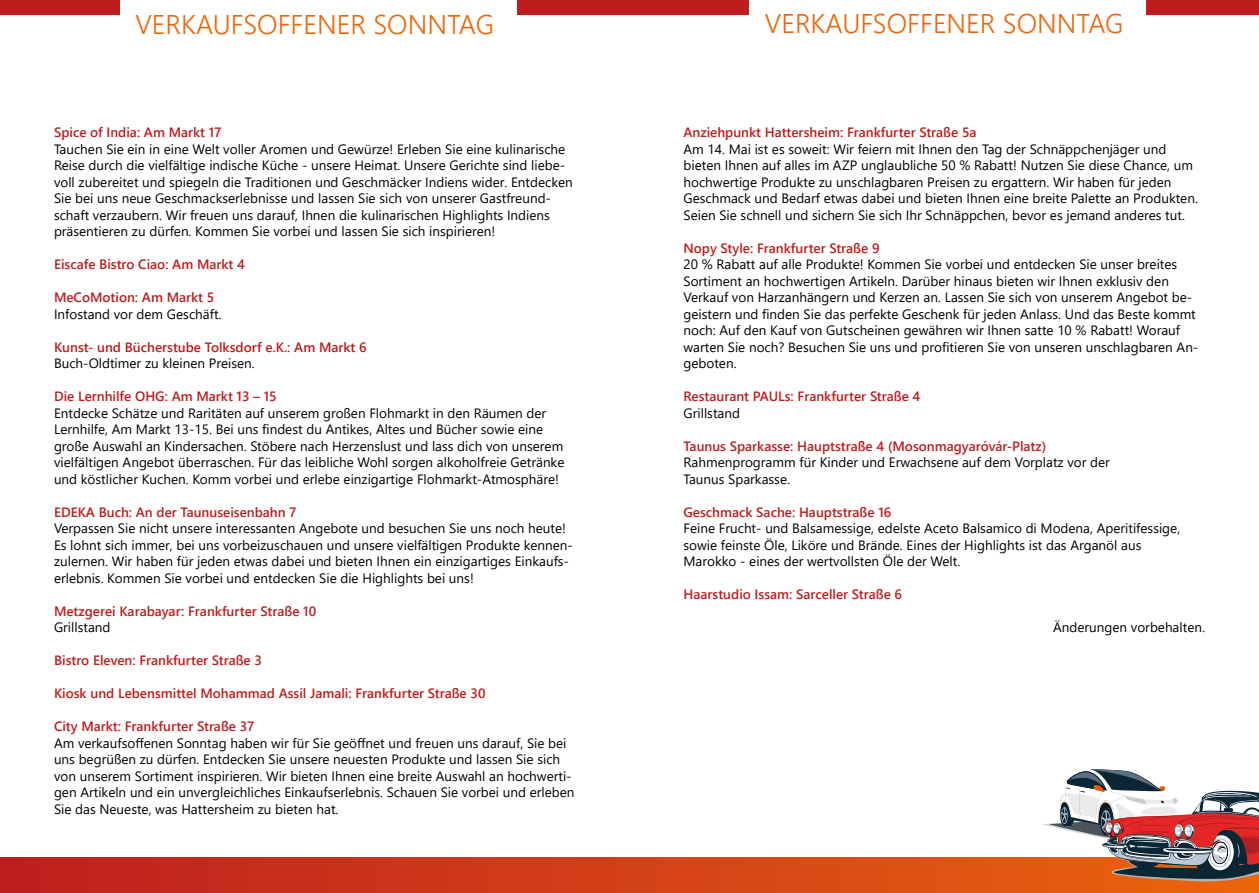
<style>
.page{position:relative;width:1259px;height:893px;background:#fff}
.page>*{position:absolute;margin:0;border:0;box-sizing:border-box;transform-origin:0 0}
.t1{font:300 27px "Segoe UI";color:#ec6608}
.t2{font:13.5px/16.5px "Segoe UI";color:#000}
.t3{font:600 13.5px "Segoe UI";color:#bd1d1d}
</style>
<div class="page">
<div style="left:629px;top:0;width:119px;height:15px;background:#bd1d1d"></div>
<div style="left:1146px;top:0;width:113px;height:15px;background:#bd1d1d"></div>
<div style="left:0;top:0;width:119px;height:15px;background:#bd1d1d"></div>
<div style="left:517px;top:0;width:112px;height:15px;background:#bd1d1d"></div>
<div style="left:0;top:857px;width:1259px;height:36px;background:linear-gradient(to right,#bd1e1f,#eb650d)"></div>
<svg style="left:1041px;top:769px;width:218px;height:113px"></svg>
<h1 class="t1" style="left:135px;top:3px;width:360px">VERKAUFSOFFENER SONNTAG</h1>
<h1 class="t1" style="left:765px;top:2px;width:360px">VERKAUFSOFFENER SONNTAG</h1>
<p class="t3" style="left:54px;top:122px;width:169px">Spice of India: Am Markt 17</p>
<p class="t2" style="left:54px;top:140px;width:520px">Tauchen Sie ein in eine Welt voller Aromen und Gewürze! Erleben Sie eine kulinarische Reise durch die vielfältige indische Küche - unsere Heimat. Unsere Gerichte sind liebe&shy;voll zubereitet und spiegeln die Traditionen und Geschmäcker Indiens wider. Entdecken Sie bei uns neue Geschmackserlebnisse und lassen Sie sich von unserer Gastfreund&shy;schaft verzaubern. Wir freuen uns darauf, Ihnen die kulinarischen Highlights Indiens präsentieren zu dürfen. Kommen Sie vorbei und lassen Sie sich inspirieren!</p>
<p class="t3" style="left:54px;top:254px;width:192px">Eiscafe Bistro Ciao: Am Markt 4</p>
<p class="t3" style="left:54px;top:287px;width:162px">MeCoMotion: Am Markt 5</p>
<p class="t2" style="left:54px;top:305px;width:169px">Infostand vor dem Geschäft.</p>
<p class="t3" style="left:54px;top:336px;width:314px">Kunst- und Bücherstube Tolksdorf e.K.: Am Markt 6</p>
<p class="t2" style="left:54px;top:355px;width:202px">Buch-Oldtimer zu kleinen Preisen.</p>
<p class="t3" style="left:54px;top:386px;width:224px">Die Lernhilfe OHG: Am Markt 13 – 15</p>
<p class="t2" style="left:54px;top:404px;width:512px">Entdecke Schätze und Raritäten auf unserem großen Flohmarkt in den Räumen der Lernhilfe, Am Markt 13-15. Bei uns findest du Antikes, Altes und Bücher sowie eine große Auswahl an Kindersachen. Stöbere nach Herzenslust und lass dich von unserem vielfältigen Angebot überraschen. Für das leibliche Wohl sorgen alkoholfreie Getränke und köstlicher Kuchen. Komm vorbei und erlebe einzigartige Flohmarkt-Atmosphäre!</p>
<p class="t3" style="left:54px;top:501px;width:244px">EDEKA Buch: An der Taunuseisenbahn 7</p>
<p class="t2" style="left:54px;top:520px;width:520px">Verpassen Sie nicht unsere interessanten Angebote und besuchen Sie uns noch heute!<br>Es lohnt sich immer, bei uns vorbeizuschauen und unsere vielfältigen Produkte kennen&shy;zulernen. Wir haben für jeden etwas dabei und bieten Ihnen ein einzigartiges Einkaufs&shy;erlebnis. Kommen Sie vorbei und entdecken Sie die Highlights bei uns!</p>
<p class="t3" style="left:54px;top:600px;width:264px">Metzgerei Karabayar: Frankfurter Straße 10</p>
<p class="t2" style="left:54px;top:619px;width:58px">Grillstand</p>
<p class="t3" style="left:54px;top:650px;width:209px">Bistro Eleven: Frankfurter Straße 3</p>
<p class="t3" style="left:54px;top:683px;width:433px">Kiosk und Lebensmittel Mohammad Assil Jamali: Frankfurter Straße 30</p>
<p class="t3" style="left:54px;top:716px;width:202px">City Markt: Frankfurter Straße 37</p>
<p class="t2" style="left:54px;top:734px;width:522px">Am verkaufsoffenen Sonntag haben wir für Sie geöffnet und freuen uns darauf, Sie bei uns begrüßen zu dürfen. Entdecken Sie unsere neuesten Produkte und lassen Sie sich von unserem Sortiment inspirieren. Wir bieten Ihnen eine breite Auswahl an hochwerti&shy;gen Artikeln und ein unvergleichliches Einkaufserlebnis. Schauen Sie vorbei und erleben Sie das Neueste, was Hattersheim zu bieten hat.</p>
<p class="t3" style="left:683px;top:122px;width:294px">Anziehpunkt Hattersheim: Frankfurter Straße 5a</p>
<p class="t2" style="left:683px;top:141px;width:516px">Am 14. Mai ist es soweit: Wir feiern mit Ihnen den Tag der Schnäppchenjäger und bieten Ihnen auf alles im AZP unglaubliche 50 % Rabatt! Nutzen Sie diese Chance, um hochwertige Produkte zu unschlagbaren Preisen zu ergattern. Wir haben für jeden Geschmack und Bedarf etwas dabei und bieten Ihnen eine breite Palette an Produkten.<br>Seien Sie schnell und sichern Sie sich Ihr Schnäppchen, bevor es jemand anderes tut.</p>
<p class="t3" style="left:683px;top:237px;width:198px">Nopy Style: Frankfurter Straße 9</p>
<p class="t2" style="left:683px;top:256px;width:516px">20 % Rabatt auf alle Produkte! Kommen Sie vorbei und entdecken Sie unser breites Sortiment an hochwertigen Artikeln. Darüber hinaus bieten wir Ihnen exklusiv den Verkauf von Harzanhängern und Kerzen an. Lassen Sie sich von unserem Angebot be&shy;geistern und finden Sie das perfekte Geschenk für jeden Anlass. Und das Beste kommt noch: Auf den Kauf von Gutscheinen gewähren wir Ihnen satte 10 % Rabatt! Worauf warten Sie noch? Besuchen Sie uns und profitieren Sie von unseren unschlagbaren An&shy;geboten.</p>
<p class="t3" style="left:683px;top:386px;width:238px">Restaurant PAULs: Frankfurter Straße 4</p>
<p class="t2" style="left:683px;top:405px;width:58px">Grillstand</p>
<p class="t3" style="left:683px;top:435px;width:364px">Taunus Sparkasse: Hauptstraße 4 (Mosonmagyaróvár-Platz)</p>
<p class="t2" style="left:683px;top:454px;width:428px">Rahmenprogramm für Kinder und Erwachsene auf dem Vorplatz vor der<br>Taunus Sparkasse.</p>
<p class="t3" style="left:683px;top:501px;width:209px">Geschmack Sache: Hauptstraße 16</p>
<p class="t2" style="left:683px;top:520px;width:498px">Feine Frucht- und Balsamessige, edelste Aceto Balsamico di Modena, Aperitifessige, sowie feinste Öle, Liköre und Brände. Eines der Highlights ist das Arganöl aus<br>Marokko - eines der wertvollsten Öle der Welt.</p>
<p class="t3" style="left:683px;top:584px;width:220px">Haarstudio Issam: Sarceller Straße 6</p>
<p class="t2" style="left:1053px;top:619px;width:153px">Änderungen vorbehalten.</p>
</div>
